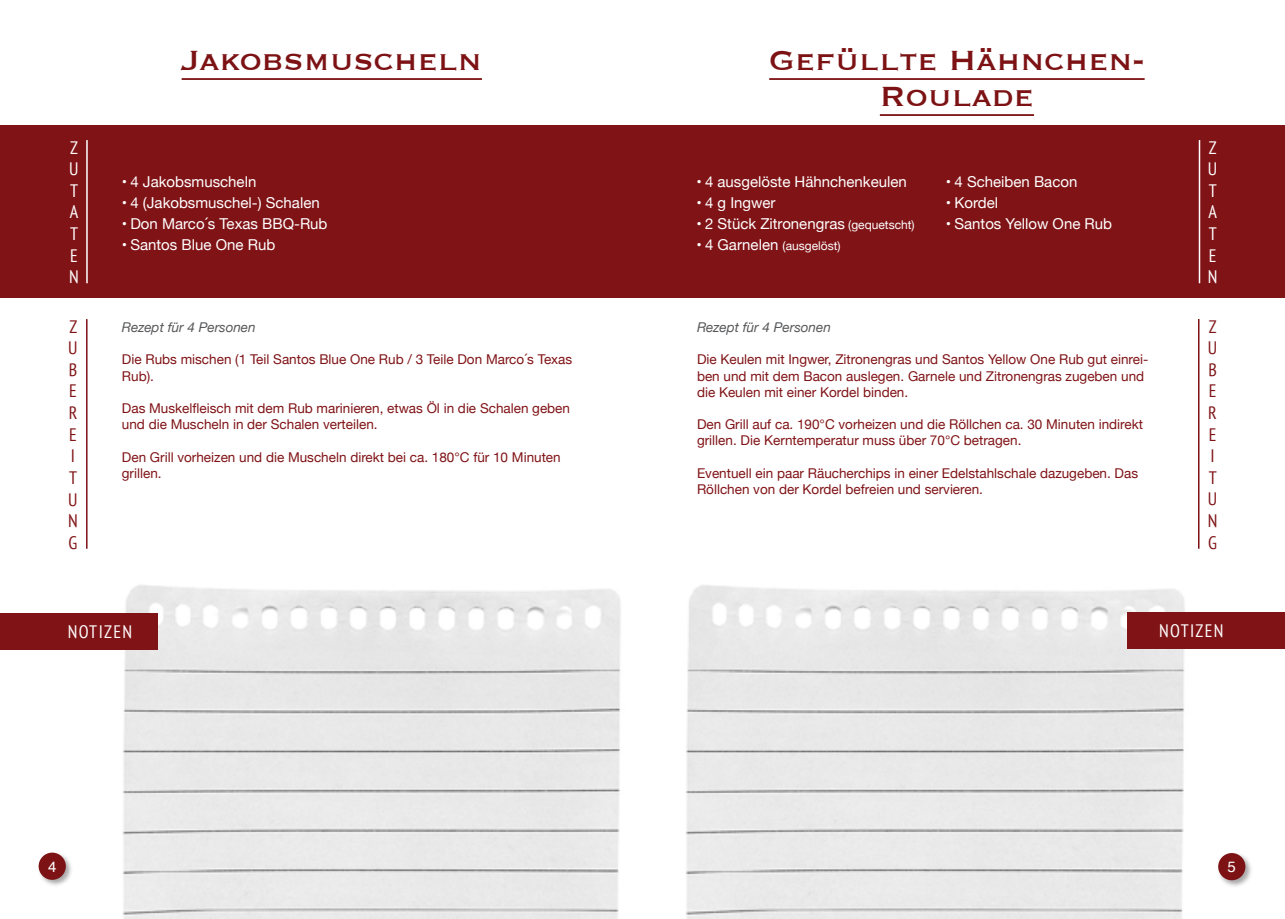
<style>
.page{position:relative;width:1285px;height:919px;background:#fff}
.page>*{position:absolute;margin:0;border:0;box-sizing:border-box;transform-origin:0 0}
.t1{font:36px/36px "Copperplate";color:#7c1214;text-align:center}
.t2{font:condensed 18px "PT Sans";letter-spacing:.075em;color:#fff}
.t3{font:condensed 18px "PT Sans";color:#801316}
.t4{font:15px "Helvetica Neue";color:#fff}
.t5{font:15px "Helvetica";color:#fff}
.t6{font:13.5px/16.2px "Helvetica Neue";color:#801316}
.t7{font:italic 13.5px "Helvetica Neue";color:#57585a}
.t8{font:12px "Helvetica Neue";color:#fff}
.s1{font-size:12px}
.s2{font-size:15px}
</style>
<div class="page">
<div style="left:37px;top:850px;width:36px;height:37px;background:#231f20;opacity:.4"></div>
<div style="left:39px;top:852px;width:27px;height:27px;background:#7c1214;border-radius:50%"></div>
<div style="left:0;top:125px;width:642px;height:173px;background:#801316"></div>
<hr style="left:86px;top:140px;width:2px;height:143px;background:#fff">
<hr style="left:86px;top:319px;width:1px;height:229px;background:#7c1214">
<div style="left:1216px;top:851px;width:36px;height:36px;background:#231f20;opacity:.4"></div>
<div style="left:1217px;top:853px;width:28px;height:27px;background:#7c1214;border-radius:50%"></div>
<div style="left:642px;top:125px;width:642px;height:173px;background:#801316"></div>
<hr style="left:1198px;top:140px;width:1px;height:143px;background:#fff">
<hr style="left:1197px;top:319px;width:2px;height:229px;background:#7c1214">
<img style="left:81px;top:585px;width:540px;height:333px">
<div style="left:0;top:612px;width:157px;height:37px;background:#801316"></div>
<hr style="left:769px;top:78px;width:375px;height:2px;background:#7c1214">
<hr style="left:879px;top:114px;width:154px;height:2px;background:#7c1214">
<img style="left:686px;top:585px;width:505px;height:333px">
<div style="left:1127px;top:611px;width:157px;height:37px;background:#801316"></div>
<hr style="left:182px;top:78px;width:300px;height:2px;background:#7c1214">
<p class="t2" style="left:70px;top:136px;width:9px">Z</p>
<p class="t2" style="left:69px;top:157px;width:11px">U</p>
<p class="t2" style="left:70px;top:179px;width:10px">T</p>
<p class="t2" style="left:70px;top:200px;width:10px">A</p>
<p class="t2" style="left:70px;top:222px;width:10px">T</p>
<p class="t2" style="left:70px;top:244px;width:9px">E</p>
<p class="t2" style="left:69px;top:265px;width:11px">N</p>
<p class="t3" style="left:69px;top:315px;width:9px">Z</p>
<p class="t3" style="left:68px;top:336px;width:11px">U</p>
<p class="t3" style="left:69px;top:358px;width:10px">B</p>
<p class="t3" style="left:69px;top:379px;width:9px">E</p>
<p class="t3" style="left:69px;top:401px;width:10px">R</p>
<p class="t3" style="left:69px;top:423px;width:9px">E</p>
<p class="t3" style="left:71px;top:444px;width:6px">I</p>
<p class="t3" style="left:69px;top:466px;width:10px">T</p>
<p class="t3" style="left:68px;top:487px;width:11px">U</p>
<p class="t3" style="left:68px;top:509px;width:11px">N</p>
<p class="t3" style="left:69px;top:531px;width:10px">G</p>
<p class="t1" style="left:182px;top:40px;width:302px">Jakobsmuscheln</p>
<p class="t4" style="left:122px;top:171px;width:136px">• 4 Jakobsmuscheln</p>
<p class="t4" style="left:122px;top:192px;width:199px">• 4 (Jakobsmuschel-) Schalen</p>
<p class="t4" style="left:122px;top:213px;width:207px">• Don Marco´s Texas BBQ-Rub</p>
<p class="t4" style="left:122px;top:234px;width:155px">• Santos Blue One Rub</p>
<p class="t7" style="left:122px;top:317px;width:135px">Rezept für 4 Personen</p>
<p class="t6" style="left:122px;top:352px;width:452px">Die Rubs mischen (1 Teil Santos Blue One Rub / 3 Teile Don Marco´s Texas</p>
<p class="t6" style="left:122px;top:368px;width:34px">Rub).</p>
<p class="t6" style="left:122px;top:401px;width:449px">Das Muskelfleisch mit dem Rub marinieren, etwas Öl in die Schalen geben und die Muscheln in der Schalen verteilen.</p>
<p class="t6" style="left:122px;top:449px;width:440px">Den Grill vorheizen und die Muscheln direkt bei ca. 180°C für 10 Minuten grillen.</p>
<p class="t2" style="left:68px;top:620px;width:66px">NOTIZEN</p>
<p class="t5" style="left:48px;top:854px;width:10px">4</p>
<p class="t1" style="left:769px;top:40px;width:377px">Gefüllte Hähnchen-<br>Roulade</p>
<p class="t4" style="left:696px;top:171px;width:212px">• 4 ausgelöste Hähnchenkeulen</p>
<p class="t4" style="left:696px;top:192px;width:81px">• 4 g Ingwer</p>
<p class="t4" style="left:696px;top:213px;width:220px">• 2 Stück Zitronengras <span class="s1">(gequetscht)</span></p>
<p class="t8" style="left:696px;top:237px;width:146px"><span class="s2">• 4 Garnelen</span> (ausgelöst)</p>
<p class="t4" style="left:945px;top:171px;width:133px">• 4 Scheiben Bacon</p>
<p class="t4" style="left:945px;top:192px;width:54px">• Kordel</p>
<p class="t4" style="left:945px;top:213px;width:168px">• Santos Yellow One Rub</p>
<p class="t7" style="left:697px;top:317px;width:135px">Rezept für 4 Personen</p>
<p class="t6" style="left:697px;top:352px;width:453px">Die Keulen mit Ingwer, Zitronengras und Santos Yellow One Rub gut einrei&shy;ben und mit dem Bacon auslegen. Garnele und Zitronengras zugeben und die Keulen mit einer Kordel binden.</p>
<p class="t6" style="left:697px;top:417px;width:447px">Den Grill auf ca. 190°C vorheizen und die Röllchen ca. 30 Minuten indirekt grillen. Die Kerntemperatur muss über 70°C betragen.</p>
<p class="t6" style="left:697px;top:465px;width:442px">Eventuell ein paar Räucherchips in einer Edelstahlschale dazugeben. Das<br>Röllchen von der Kordel befreien und servieren.</p>
<p class="t2" style="left:1208px;top:136px;width:9px">Z</p>
<p class="t2" style="left:1207px;top:157px;width:11px">U</p>
<p class="t2" style="left:1208px;top:179px;width:10px">T</p>
<p class="t2" style="left:1208px;top:200px;width:10px">A</p>
<p class="t2" style="left:1208px;top:222px;width:10px">T</p>
<p class="t2" style="left:1208px;top:244px;width:9px">E</p>
<p class="t2" style="left:1207px;top:265px;width:11px">N</p>
<p class="t3" style="left:1208px;top:314px;width:9px">Z</p>
<p class="t3" style="left:1207px;top:336px;width:11px">U</p>
<p class="t3" style="left:1207px;top:358px;width:10px">B</p>
<p class="t3" style="left:1208px;top:379px;width:9px">E</p>
<p class="t3" style="left:1207px;top:401px;width:10px">R</p>
<p class="t3" style="left:1208px;top:422px;width:9px">E</p>
<p class="t3" style="left:1210px;top:444px;width:6px">I</p>
<p class="t3" style="left:1208px;top:466px;width:10px">T</p>
<p class="t3" style="left:1207px;top:487px;width:11px">U</p>
<p class="t3" style="left:1207px;top:509px;width:11px">N</p>
<p class="t3" style="left:1207px;top:530px;width:10px">G</p>
<p class="t2" style="left:1158px;top:619px;width:66px">NOTIZEN</p>
<p class="t5" style="left:1227px;top:855px;width:10px">5</p>
</div>
